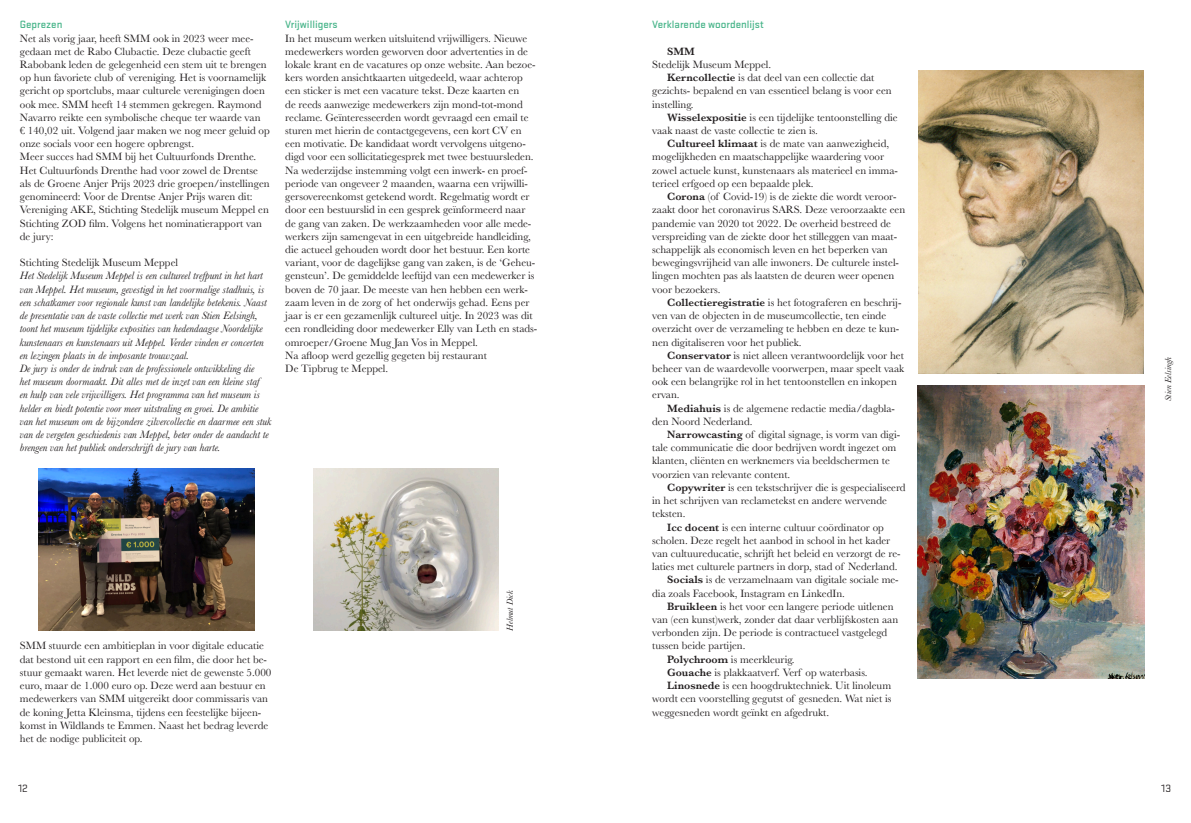
<style>
.page{position:relative;width:1191px;height:823px;background:#fff}
.page>*{position:absolute;margin:0;border:0;box-sizing:border-box;transform-origin:0 0}
.t1{font:11px/13.2px "Baskerville";color:#231f20}
.t2{font:italic 11px/13.2px "Baskerville";color:#231f20}
.t3{font:500 11px "Stratum 1";color:#47b489}
.t4{font:11px "Stratum 1";color:#231f20}
.t5{font:600 11px "Baskerville";color:#231f20}
.t6{font:italic 9px "Baskerville";letter-spacing:-.005em;color:#231f20}
.s1{font-style:normal}
.s2{font-weight:600}
</style>
<div class="page">
<img style="left:38px;top:468px;width:217px;height:162px">
<img style="left:313px;top:468px;width:186px;height:162px">
<img style="left:917px;top:386px;width:227px;height:292px">
<img style="left:918px;top:71px;width:225px;height:302px">
<p class="t3" style="left:20px;top:17px;width:44px">Geprezen</p>
<p class="t1" style="left:20px;top:32px;width:248px">Net als vorig jaar, heeft SMM ook in 2023 weer mee&shy;gedaan met de Rabo Clubactie. Deze clubactie geeft Rabobank leden de gelegenheid een stem uit te brengen op hun favoriete club of vereniging. Het is voornamelijk gericht op sportclubs, maar culturele verenigingen doen ook mee. SMM heeft 14 stemmen gekregen. Raymond Navarro reikte een symbolische cheque ter waarde van</p>
<p class="t1" style="left:20px;top:124px;width:251px">€ 140,02 uit. Volgend jaar maken we nog meer geluid op onze socials voor een hogere opbrengst.</p>
<p class="t1" style="left:20px;top:150px;width:251px">Meer succes had SMM bij het Cultuurfonds Drenthe.<br>Het Cultuurfonds Drenthe had voor zowel de Drentse als de Groene Anjer Prijs 2023 drie groepen/instellingen genomineerd: Voor de Drentse Anjer Prijs waren dit:<br>Vereniging AKE, Stichting Stedelijk museum Meppel en Stichting ZOD film. Volgens het nominatierapport van de jury:</p>
<p class="t2" style="left:20px;top:256px;width:253px"><span class="s1">Stichting Stedelijk Museum Meppel<br></span>Het Stedelijk Museum Meppel is een cultureel trefpunt in het hart van Meppel. Het museum, gevestigd in het voormalige stadhuis, is een schatkamer voor regionale kunst van landelijke betekenis. Naast de presentatie van de vaste collectie met werk van Stien Eelsingh, toont het museum tijdelijke exposities van hedendaagse Noordelijke kunstenaars en kunstenaars uit Meppel. Verder vinden er concerten en lezingen plaats in de imposante trouwzaal.<br>De jury is onder de indruk van de professionele ontwikkeling die<br>het museum doormaakt. Dit alles met de inzet van een kleine staf<br>en hulp van vele vrijwilligers. Het programma van het museum is helder en biedt potentie voor meer uitstraling en groei. De ambitie van het museum om de bijzondere zilvercollectie en daarmee een stuk van de vergeten geschiedenis van Meppel, beter onder de aandacht te brengen van het publiek onderschrijft de jury van harte.</p>
<p class="t3" style="left:285px;top:17px;width:54px">Vrijwilligers</p>
<p class="t1" style="left:285px;top:32px;width:253px">In het museum werken uitsluitend vrijwilligers. Nieuwe medewerkers worden geworven door advertenties in de lokale krant en de vacatures op onze website. Aan bezoe&shy;kers worden ansichtkaarten uitgedeeld, waar achterop een sticker is met een vacature tekst. Deze kaarten en<br>de reeds aanwezige medewerkers zijn mond-tot-mond reclame. Geïnteresseerden wordt gevraagd een email te sturen met hierin de contactgegevens, een kort CV en een motivatie. De kandidaat wordt vervolgens uitgeno&shy;digd voor een sollicitatiegesprek met twee bestuursleden.<br>Na wederzijdse instemming volgt een inwerk- en proef&shy;periode van ongeveer 2 maanden, waarna een vrijwilli&shy;gersovereenkomst getekend wordt. Regelmatig wordt er door een bestuurslid in een gesprek geïnformeerd naar de gang van zaken. De werkzaamheden voor alle mede&shy;werkers zijn samengevat in een uitgebreide handleiding, die actueel gehouden wordt door het bestuur. Een korte variant, voor de dagelijkse gang van zaken, is de ‘Geheu&shy;gensteun’. De gemiddelde leeftijd van een medewerker is boven de 70 jaar. De meeste van hen hebben een werk&shy;zaam leven in de zorg of het onderwijs gehad. Eens per jaar is er een gezamenlijk cultureel uitje. In 2023 was dit een rondleiding door medewerker Elly van Leth en stads&shy;omroeper/Groene Mug Jan Vos in Meppel.</p>
<p class="t1" style="left:285px;top:348px;width:203px">Na afloop werd gezellig gegeten bij restaurant</p>
<p class="t1" style="left:285px;top:362px;width:105px">De Tipbrug te Meppel.</p>
<p class="t1" style="left:20px;top:639px;width:253px">SMM stuurde een ambitieplan in voor digitale educatie dat bestond uit een rapport en een film, die door het be&shy;stuur gemaakt waren. Het leverde niet de gewenste 5.000 euro, maar de 1.000 euro op. Deze werd aan bestuur en medewerkers van SMM uitgereikt door commissaris van de koning Jetta Kleinsma, tijdens een feestelijke bijeen&shy;komst in Wildlands te Emmen. Naast het bedrag leverde het de nodige publiciteit op.</p>
<p class="t6" style="left:504px;top:630px;width:42px;rotate:-90deg">Helmut Dick</p>
<p class="t3" style="left:652px;top:17px;width:113px">Verklarende woordenlijst</p>
<p class="t5" style="left:667px;top:43px;width:29px">SMM</p>
<p class="t1" style="left:652px;top:58px;width:120px">Stedelijk Museum Meppel.</p>
<p class="t1" style="left:652px;top:71px;width:241px;text-indent:15px"><span class="s2">Kerncollectie</span> is dat deel van een collectie dat gezichts- bepalend en van essentieel belang is voor een instelling.</p>
<p class="t1" style="left:652px;top:111px;width:247px;text-indent:15px"><span class="s2">Wisselexpositie</span> is een tijdelijke tentoonstelling die vaak naast de vaste collectie te zien is.</p>
<p class="t1" style="left:652px;top:137px;width:247px;text-indent:15px"><span class="s2">Cultureel klimaat</span> is de mate van aanwezigheid, mogelijkheden en maatschappelijke waardering voor zowel actuele kunst, kunstenaars als materieel en imma&shy;terieel erfgoed op een bepaalde plek.</p>
<p class="t1" style="left:652px;top:190px;width:254px;text-indent:15px"><span class="s2">Corona</span> (of Covid-19) is de ziekte die wordt veroor&shy;zaakt door het coronavirus SARS. Deze veroorzaakte een pandemie van 2020 tot 2022. De overheid bestreed de verspreiding van de ziekte door het stilleggen van maat&shy;schappelijk als economisch leven en het beperken van bewegingsvrijheid van alle inwoners. De culturele instel&shy;lingen mochten pas als laatsten de deuren weer openen voor bezoekers.</p>
<p class="t1" style="left:652px;top:296px;width:251px;text-indent:15px"><span class="s2">Collectieregistratie</span> is het fotograferen en beschrij&shy;ven van de objecten in de museumcollectie, ten einde overzicht over de verzameling te hebben en deze te kun&shy;nen digitaliseren voor het publiek.</p>
<p class="t1" style="left:652px;top:348px;width:254px;text-indent:15px"><span class="s2">Conservator</span> is niet alleen verantwoordelijk voor het beheer van de waardevolle voorwerpen, maar speelt vaak ook een belangrijke rol in het tentoonstellen en inkopen ervan.</p>
<p class="t1" style="left:652px;top:401px;width:244px;text-indent:15px"><span class="s2">Mediahuis</span> is de algemene redactie media/dagbla&shy;den Noord Nederland.</p>
<p class="t1" style="left:652px;top:428px;width:249px;text-indent:15px"><span class="s2">Narrowcasting</span> of digital signage, is vorm van digi&shy;tale communicatie die door bedrijven wordt ingezet om klanten, cliënten en werknemers via beeldschermen te voorzien van relevante content.</p>
<p class="t1" style="left:652px;top:480px;width:255px;text-indent:15px"><span class="s2">Copywriter</span> is een tekstschrijver die is gespecialiseerd in het schrijven van reclametekst en andere wervende teksten.</p>
<p class="t1" style="left:652px;top:520px;width:250px;text-indent:15px"><span class="s2">Icc docent</span> is een interne cultuur coördinator op scholen. Deze regelt het aanbod in school in het kader van cultuureducatie, schrijft het beleid en verzorgt de re&shy;laties met culturele partners in dorp, stad of Nederland.</p>
<p class="t1" style="left:652px;top:573px;width:248px;text-indent:15px"><span class="s2">Socials</span> is de verzamelnaam van digitale sociale me&shy;dia zoals Facebook, Instagram en LinkedIn.</p>
<p class="t1" style="left:652px;top:599px;width:248px;text-indent:15px"><span class="s2">Bruikleen</span> is het voor een langere periode uitlenen van (een kunst)werk, zonder dat daar verblijfskosten aan verbonden zijn. De periode is contractueel vastgelegd tussen beide partijen.</p>
<p class="t1" style="left:667px;top:652px;width:129px"><span class="s2">Polychroom</span> is meerkleurig.</p>
<p class="t1" style="left:667px;top:665px;width:202px"><span class="s2">Gouache</span> is plakkaatverf. Verf op waterbasis.</p>
<p class="t1" style="left:652px;top:678px;width:241px;text-align:justify;text-indent:15px"><span class="s2">Linosnede</span> is een hoogdruktechniek. Uit linoleum wordt een voorstelling gegutst of gesneden. Wat niet is weggesneden wordt geïnkt en afgedrukt.</p>
<p class="t6" style="left:1162px;top:400px;width:45px;rotate:-90deg">Stien Eelsingh</p>
<p class="t4" style="left:18px;top:780px;width:11px">12</p>
<p class="t4" style="left:1161px;top:780px;width:11px">13</p>
</div>
